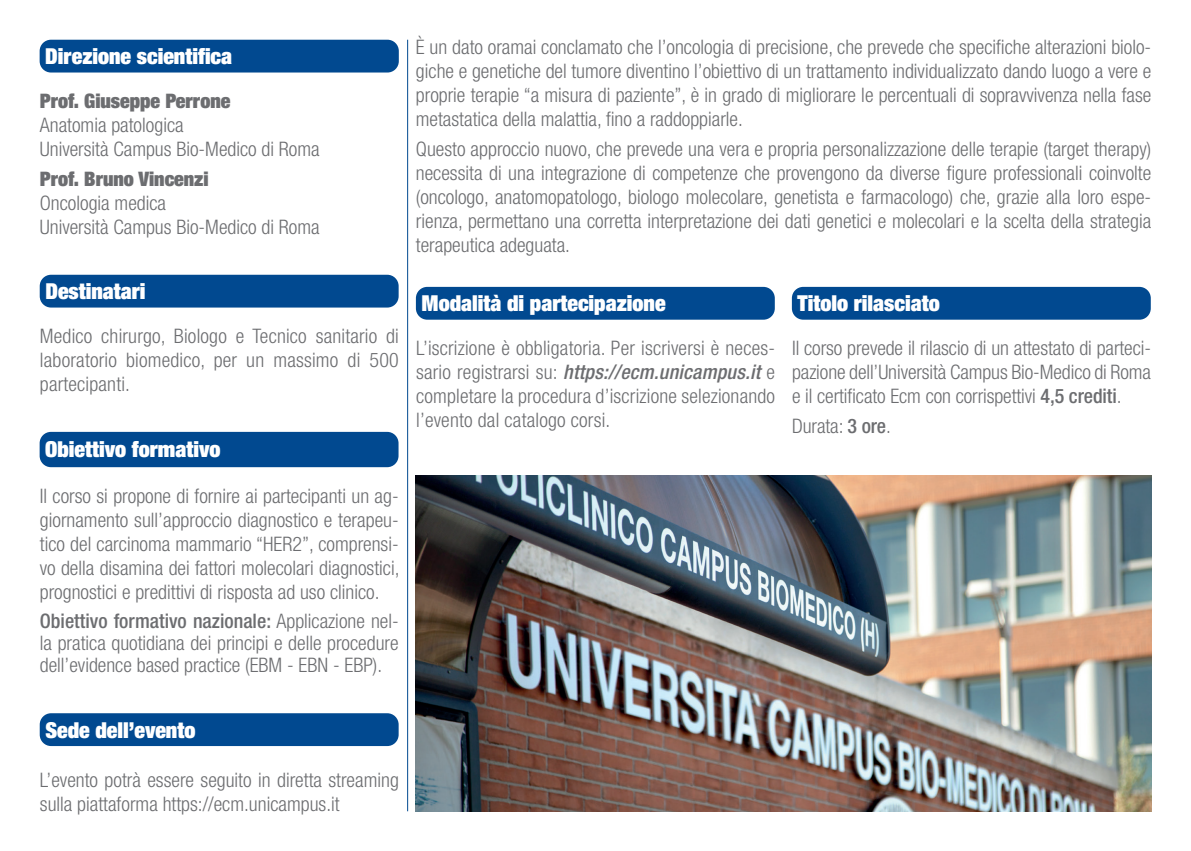
<style>
.page{position:relative;width:1191px;height:851px;background:#fff}
.page>*{position:absolute;margin:0;border:0;box-sizing:border-box;transform-origin:0 0}
.t1{font:900 condensed 22px "Helvetica Neue LT Pro";color:#fff}
.t2{font:300 condensed 20px/24px "Helvetica Neue LT Pro";color:#6c6d70;text-align:justify}
.t3{font:900 condensed 20px "Helvetica Neue LT Pro";color:#6c6d70}
.s1{font-weight:500}
.s2{font-weight:500;font-style:italic}
</style>
<div class="page">
<hr style="left:407px;top:40px;width:1px;height:771px;background:#014990">
<div style="left:792px;top:287px;width:358px;height:32px;background:#014990;border-radius:11px"></div>
<div style="left:416px;top:287px;width:359px;height:32px;background:#014990;border-radius:11px"></div>
<img style="left:416px;top:475px;width:735px;height:336px">
<div style="left:40px;top:713px;width:358px;height:33px;background:#014990;border-radius:11px"></div>
<div style="left:40px;top:275px;width:358px;height:32px;background:#014990;border-radius:11px"></div>
<div style="left:40px;top:432px;width:358px;height:35px;background:#014990;border-radius:11px"></div>
<div style="left:40px;top:40px;width:359px;height:32px;background:#014990;border-radius:11px"></div>
<p class="t1" style="left:45px;top:42px;width:188px">Direzione scientifica</p>
<p class="t3" style="left:40px;top:88px;width:192px">Prof. Giuseppe Perrone</p>
<p class="t2" style="left:40px;top:113px;width:281px">Anatomia patologica<br>Università Campus Bio-Medico di Roma</p>
<p class="t3" style="left:40px;top:166px;width:170px">Prof. Bruno Vincenzi</p>
<p class="t2" style="left:40px;top:191px;width:281px">Oncologia medica<br>Università Campus Bio-Medico di Roma</p>
<p class="t1" style="left:45px;top:277px;width:102px">Destinatari</p>
<p class="t2" style="left:40px;top:324px;width:360px">Medico chirurgo, Biologo e Tecnico sanitario di laboratorio biomedico, per un massimo di 500 partecipanti.</p>
<p class="t1" style="left:45px;top:435px;width:176px">Obiettivo formativo</p>
<p class="t2" style="left:40px;top:483px;width:361px">Il corso si propone di fornire ai partecipanti un ag&shy;giornamento sull’approccio diagnostico e terapeu&shy;tico del carcinoma mammario “HER2”, comprensi&shy;vo della disamina dei fattori molecolari diagnostici, prognostici e predittivi di risposta ad uso clinico.</p>
<p class="t2" style="left:40px;top:610px;width:360px;line-height:22px"><span class="s1">Obiettivo formativo nazionale:</span> Applicazione nel&shy;la pratica quotidiana dei principi e delle procedure dell’evidence based practice (EBM - EBN - EBP).</p>
<p class="t2" style="left:416px;top:35px;width:737px">È un dato oramai conclamato che l’oncologia di precisione, che prevede che specifiche alterazioni biolo&shy;giche e genetiche del tumore diventino l’obiettivo di un trattamento individualizzato dando luogo a vere e proprie terapie “a misura di paziente”, è in grado di migliorare le percentuali di sopravvivenza nella fase metastatica della malattia, fino a raddoppiarle.</p>
<p class="t2" style="left:416px;top:136px;width:737px">Questo approccio nuovo, che prevede una vera e propria personalizzazione delle terapie (target therapy) necessita di una integrazione di competenze che provengono da diverse figure professionali coinvolte (oncologo, anatomopatologo, biologo molecolare, genetista e farmacologo) che, grazie alla loro espe&shy;rienza, permettano una corretta interpretazione dei dati genetici e molecolari e la scelta della strategia terapeutica adeguata.</p>
<p class="t1" style="left:421px;top:289px;width:245px">Modalità di partecipazione</p>
<p class="t2" style="left:416px;top:336px;width:360px">L’iscrizione è obbligatoria. Per iscriversi è neces&shy;sario registrarsi su: <span class="s2">https://ecm.unicampus.it</span> e completare la procedura d’iscrizione selezionando l’evento dal catalogo corsi.</p>
<p class="t1" style="left:797px;top:289px;width:144px">Titolo rilasciato</p>
<p class="t2" style="left:792px;top:336px;width:360px">Il corso prevede il rilascio di un attestato di parteci&shy;pazione dell’Università Campus Bio-Medico di Roma e il certificato Ecm con corrispettivi <span class="s1">4,5 crediti</span>.</p>
<p class="t2" style="left:792px;top:413px;width:100px">Durata: <span class="s1">3 ore</span>.</p>
<p class="t1" style="left:45px;top:715px;width:151px">Sede dell’evento</p>
<p class="t2" style="left:40px;top:767px;width:360px">L’evento potrà essere seguito in diretta streaming sulla piattaforma https://ecm.unicampus.it</p>
</div>
